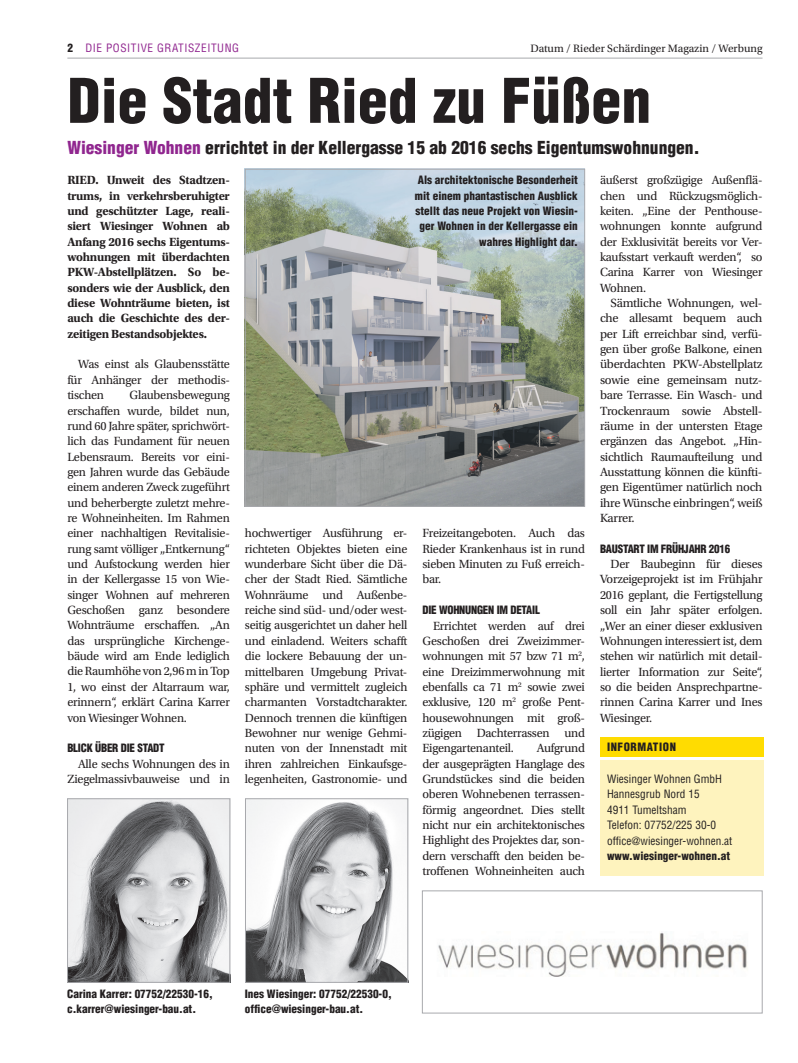
<style>
.page{position:relative;width:798px;height:1063px;background:#fff}
.page>*{position:absolute;margin:0;border:0;box-sizing:border-box;transform-origin:0 0}
.t1{font:900 condensed 60px "Helvetica LT Std";color:#231f20}
.t2{font:900 condensed 17.5px "Helvetica LT Std";color:#231f20}
.t3{font:12.5px/15.4px "Utopia Std";letter-spacing:-.02em;color:#231f20;text-align:justify}
.t4{font:700 12.5px/15.4px "Utopia Std";letter-spacing:-.02em;color:#231f20;text-align:justify}
.t5{font:900 condensed 11.25px/15.4px "Helvetica LT Std";color:#231f20}
.t6{font:condensed 11.25px/15.4px "Helvetica LT Std";color:#231f20}
.t7{font:900 condensed 11.25px "Helvetica LT Std";letter-spacing:-.02em;color:#231f20}
.t8{font:11.25px "Utopia Std";color:#231f20}
.t9{font:condensed 11.25px "Helvetica LT Std";letter-spacing:.05em;color:#90268f}
.t10{font:900 condensed 11.25px "Helvetica LT Std";letter-spacing:.05em;color:#231f20}
.s1{font-weight:900;color:#231f20}
.s2{color:#90268f}
</style>
<div class="page">
<hr style="left:67px;top:58px;width:695px;height:1px;background:#a8a9ad">
<img style="left:438px;top:932px;width:309px;height:45px">
<div style="left:422px;top:891px;width:340px;height:122px;border:1px solid #a8a9ad"></div>
<img style="left:247px;top:171px;width:335px;height:334px">
<div style="left:245px;top:169px;width:339px;height:338px;border:1px solid #a8a9ad"></div>
<img style="left:69px;top:800px;width:159px;height:181px">
<div style="left:67px;top:798px;width:163px;height:185px;border:1px solid #a8a9ad"></div>
<img style="left:247px;top:800px;width:159px;height:181px">
<div style="left:245px;top:798px;width:163px;height:185px;border:1px solid #a8a9ad"></div>
<div style="left:599px;top:760px;width:163px;height:115px;background:#fef3be"></div>
<div style="left:599px;top:737px;width:163px;height:19px;background:#ffdc01"></div>
<p class="t9" style="left:67px;top:41px;width:171px"><span class="s1">2</span> Die Positive Gratiszeitung</p>
<p class="t8" style="left:530px;top:42px;width:233px">Datum / Rieder Schärdinger Magazin / Werbung</p>
<h1 class="t1" style="left:67px;top:63px;width:585px">Die Stadt Ried zu Füßen</h1>
<h2 class="t2" style="left:67px;top:136px;width:633px"><span class="s2">Wiesinger Wohnen</span> errichtet in der Kellergasse 15 ab 2016 sechs Eigentumswohnungen.</h2>
<p class="t4" style="left:67px;top:173px;width:164px">RIED. Unweit des Stadtzen&shy;trums, in verkehrsberuhigter und geschützter Lage, reali&shy;siert Wiesinger Wohnen ab Anfang 2016 sechs Eigentums&shy;wohnungen mit überdachten PKW-Abstellplätzen. So be&shy;sonders wie der Ausblick, den diese Wohnträume bieten, ist auch die Geschichte des der&shy;zeitigen Bestandsobjektes.</p>
<p class="t3" style="left:67px;top:357px;width:164px;text-indent:11px">Was einst als Glaubensstätte für Anhänger der methodis&shy;tischen</p>
<p class="t3" style="left:599px;top:173px;width:164px">äußerst großzügige Außenflä&shy;chen und Rückzugsmöglich&shy;keiten. „Eine der Penthouse&shy;wohnungen konnte aufgrund der Exklusivität bereits vor Ver&shy;kaufsstart verkauft werden“, so Carina Karrer von Wiesinger Wohnen.</p>
<p class="t3" style="left:599px;top:296px;width:164px;text-indent:11px">Sämtliche Wohnungen, wel&shy;che allesamt bequem auch per Lift erreichbar sind, verfü&shy;gen über große Balkone, einen überdachten PKW-Abstellplatz sowie eine gemeinsam nutz&shy;bare Terrasse. Ein Wasch- und Trockenraum sowie Abstell&shy;räume in der untersten Etage ergänzen das Angebot. „Hin&shy;sichtlich Raumaufteilung und Ausstattung können die künfti&shy;gen Eigentümer natürlich noch ihre Wünsche einbringen“, weiß Karrer.</p>
<p class="t7" style="left:599px;top:542px;width:132px">Baustart im Frühjahr 2016</p>
<p class="t3" style="left:599px;top:557px;width:164px;text-indent:11px">Der Baubeginn für dieses Vorzeigeprojekt ist im Frühjahr 2016 geplant, die Fertigstellung soll ein Jahr später erfolgen. „Wer an einer dieser exklusiven Wohnungen interessiert ist, dem stehen wir natürlich mit detail&shy;lierter Information zur Seite“, so die beiden Ansprechpartne&shy;rinnen Carina Karrer und Ines Wiesinger.</p>
<p class="t5" style="left:415px;top:172px;width:164px;text-align:right">Als architektonische Besonderheit mit einem phantastischen Ausblick stellt das neue Projekt von Wiesin&shy;ger Wohnen in der Kellergasse ein wahres Highlight dar.</p>
<p class="t3" style="left:67px;top:388px;width:164px;text-indent:62px">Glaubensbewegung erschaffen wurde, bildet nun, rund 60 Jahre später, sprichwört&shy;lich das Fundament für neuen Lebensraum. Bereits vor eini&shy;gen Jahren wurde das Gebäude einem anderen Zweck zugeführt und beherbergte zuletzt mehre&shy;re Wohneinheiten. Im Rahmen einer nachhaltigen Revitalisie&shy;rung samt völliger „Entkernung“ und Aufstockung werden hier in der Kellergasse 15 von Wie&shy;singer Wohnen auf mehreren Geschoßen ganz besondere Wohnträume erschaffen. „An das ursprüngliche Kirchenge&shy;bäude wird am Ende lediglich die Raumhöhe von 2,96 m in Top 1, wo einst der Altarraum war, erinnern“, erklärt Carina Karrer von Wiesinger Wohnen.</p>
<p class="t5" style="left:67px;top:740px;width:41px">Blick über</p>
<p class="t5" style="left:121px;top:740px;width:45px">die Stadt</p>
<p class="t3" style="left:67px;top:756px;width:164px;text-align:right">Alle sechs Wohnungen des in<br>Ziegelmassivbauweise und in</p>
<p class="t3" style="left:245px;top:526px;width:164px">hochwertiger Ausführung er&shy;richteten Objektes bieten eine wunderbare Sicht über die Dä&shy;cher der Stadt Ried. Sämtliche Wohnräume und Außenbe&shy;reiche sind süd- und/oder west&shy;seitig ausgerichtet un daher hell und einladend. Weiters schafft die lockere Bebauung der un&shy;mittelbaren Umgebung Privat&shy;sphäre und vermittelt zugleich charmanten Vorstadtcharakter.<br>Dennoch trennen die künftigen Bewohner nur wenige Gehmi&shy;nuten von der Innenstadt mit ihren zahlreichen Einkaufsge&shy;legenheiten, Gastronomie- und</p>
<p class="t3" style="left:422px;top:526px;width:164px">Freizeitangeboten. Auch das Rieder Krankenhaus ist in rund sieben Minuten zu Fuß erreich&shy;bar.</p>
<p class="t7" style="left:422px;top:603px;width:119px">Die Wohnungen im Detail</p>
<p class="t3" style="left:422px;top:618px;width:164px;text-indent:11px">Errichtet werden auf drei Geschoßen drei Zweizimmer&shy;wohnungen mit 57 bzw 71 m<sup>2</sup>, eine Dreizimmerwohnung mit ebenfalls ca 71 m<sup>2</sup> sowie zwei exklusive, 120 m<sup>2</sup> große Pent&shy;housewohnungen mit groß&shy;zügigen Dachterrassen und Eigengartenanteil.</p>
<p class="t10" style="left:607px;top:740px;width:70px">Information</p>
<p class="t3" style="left:422px;top:741px;width:164px;text-indent:114px">Aufgrund der ausgeprägten Hanglage des Grundstückes sind die beiden oberen Wohnebenen terrassen&shy;förmig angeordnet. Dies stellt nicht nur ein architektonisches Highlight des Projektes dar, son&shy;dern verschafft den beiden be&shy;troffenen Wohneinheiten auch</p>
<p class="t6" style="left:607px;top:771px;width:127px">Wiesinger Wohnen GmbH<br>Hannesgrub Nord 15<br>4911 Tumeltsham<br>Telefon: 07752/225 30-0 office@wiesinger-wohnen.at</p>
<p class="t5" style="left:607px;top:848px;width:124px">www.wiesinger-wohnen.at</p>
<p class="t5" style="left:67px;top:986px;width:147px">Carina Karrer: 07752/22530-16, c.karrer@wiesinger-bau.at.</p>
<p class="t5" style="left:245px;top:986px;width:148px">Ines Wiesinger: 07752/22530-0, office@wiesinger-bau.at.</p>
</div>
